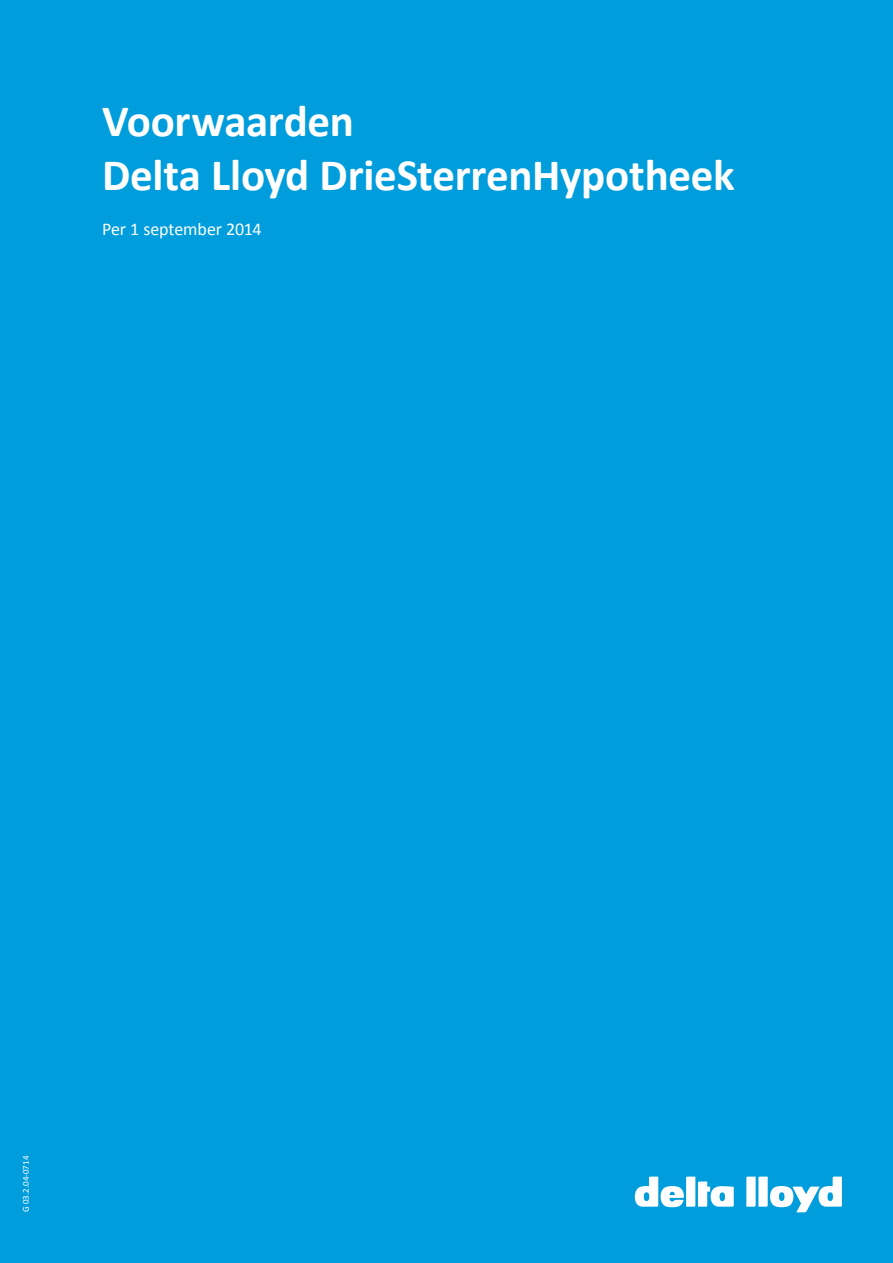
<style>
.page{position:relative;width:893px;height:1263px;background:#009ddc}
.page>*{position:absolute;margin:0;border:0;box-sizing:border-box;transform-origin:0 0}
.t1{font:700 45px/54px "Calibri";letter-spacing:-.005em;color:#fff}
.t2{font:18px "Calibri";letter-spacing:-.005em;color:#fff}
.t3{font:9px "Calibri";color:#fff}
</style>
<div class="page">
<svg style="left:635px;top:1176px;width:99px;height:31px"></svg>
<svg style="left:746px;top:1176px;width:96px;height:36px"></svg>
<p class="t1" style="left:102px;top:94px;width:634px">Voorwaarden<br>Delta Lloyd DrieSterrenHypotheek</p>
<p class="t2" style="left:102px;top:218px;width:161px">Per 1 september 2014</p>
<p class="t3" style="left:20px;top:1212px;width:58px;rotate:-90deg">G 03.2.04-0714</p>
</div>
